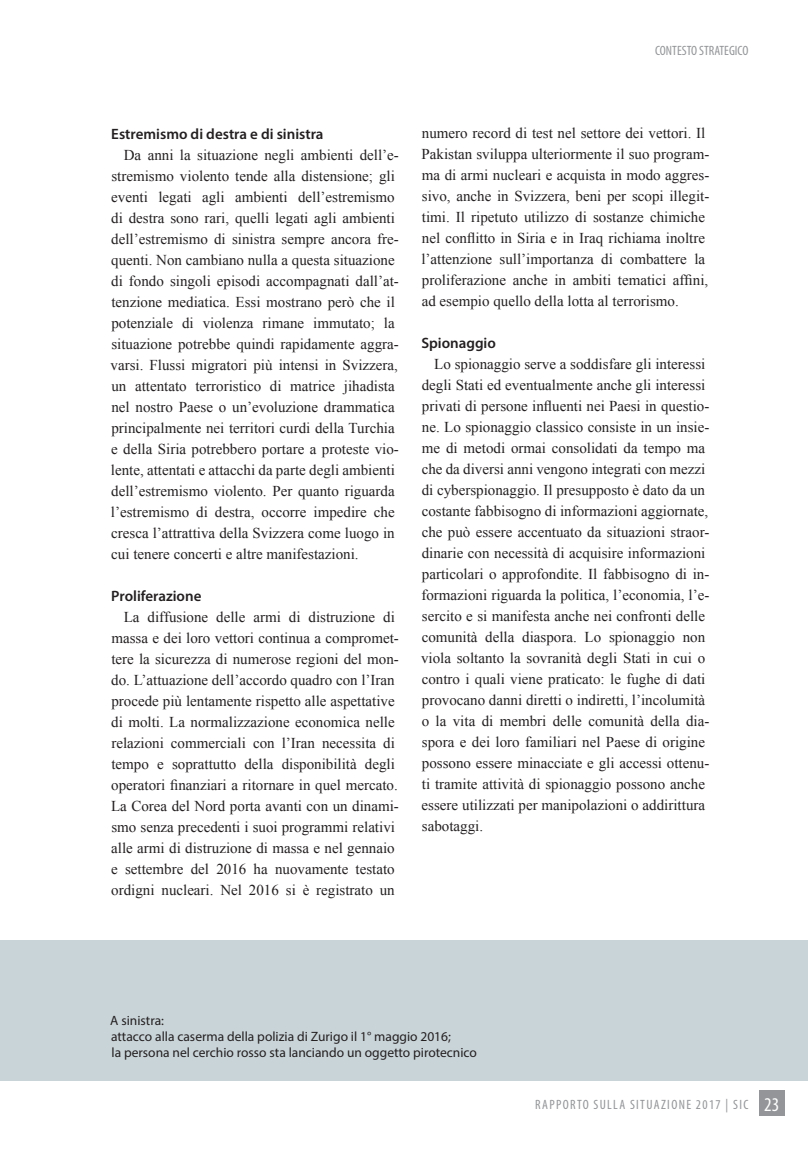
<style>
.page{position:relative;width:808px;height:1149px;background:#fff}
.page>*{position:absolute;margin:0;border:0;box-sizing:border-box;transform-origin:0 0}
.t1{font:condensed 19.5px "Myriad Pro";color:#fff}
.t2{font:15px/21px "Times New Roman";color:#231f20}
.t3{font:600 15px "Myriad Pro";color:#231f20}
.t4{font:13.5px/16.2px "Myriad Pro";color:#231f20}
.t5{font:condensed 13.5px "Myriad Pro";letter-spacing:.1em;color:#939598}
.t6{font:condensed 13.5px "Myriad Pro";color:#939598}
</style>
<div class="page">
<div style="left:0;top:940px;width:808px;height:140px;background:#c9d4d9"></div>
<div style="left:759px;top:1090px;width:25px;height:25px;background:#939598"></div>
<p class="t6" style="left:655px;top:42px;width:95px">CONTESTO STRATEGICO</p>
<p class="t3" style="left:111px;top:124px;width:214px">Estremismo di destra e di sinistra</p>
<p class="t2" style="left:111px;top:144px;width:290px;text-indent:13px">Da anni la situazione negli ambienti dell’e&shy;stremismo violento tende alla distensione; gli eventi legati agli ambienti dell’estremismo di destra sono rari, quelli legati agli ambienti dell’estremismo di sinistra sempre ancora fre&shy;quenti. Non cambiano nulla a questa situazione di fondo singoli episodi accompagnati dall’at&shy;tenzione mediatica. Essi mostrano però che il potenziale di violenza rimane immutato; la situazione potrebbe quindi rapidamente aggra&shy;varsi. Flussi migratori più intensi in Svizzera, un attentato terroristico di matrice jihadista nel nostro Paese o un’evoluzione drammatica principalmente nei territori curdi della Turchia e della Siria potrebbero portare a proteste vio&shy;lente, attentati e attacchi da parte degli ambienti dell’estremismo violento. Per quanto riguarda l’estremismo di destra, occorre impedire che cresca l’attrattiva della Svizzera come luogo in cui tenere concerti e altre manifestazioni.</p>
<p class="t3" style="left:111px;top:586px;width:92px">Proliferazione</p>
<p class="t2" style="left:111px;top:606px;width:289px;text-align:center">La diffusione delle armi di distruzione di massa e dei loro vettori continua a compromet&shy;tere la sicurezza di numerose regioni del mon&shy;do. L’attuazione dell’accordo quadro con l’Iran procede più lentamente rispetto alle aspettative di molti. La normalizzazione economica nelle relazioni commerciali con l’Iran necessita di tempo e soprattutto della disponibilità degli operatori finanziari a ritornare in quel mercato.<br>La Corea del Nord porta avanti con un dinami&shy;smo senza precedenti i suoi programmi relativi alle armi di distruzione di massa e nel gennaio e settembre del 2016 ha nuovamente testato ordigni nucleari. Nel 2016 si è registrato un</p>
<p class="t2" style="left:421px;top:122px;width:290px">numero record di test nel settore dei vettori. Il Pakistan sviluppa ulteriormente il suo program&shy;ma di armi nucleari e acquista in modo aggres&shy;sivo, anche in Svizzera, beni per scopi illegit&shy;timi. Il ripetuto utilizzo di sostanze chimiche nel conflitto in Siria e in Iraq richiama inoltre l’attenzione sull’importanza di combattere la proliferazione anche in ambiti tematici affini, ad esempio quello della lotta al terrorismo.</p>
<p class="t3" style="left:421px;top:333px;width:76px">Spionaggio</p>
<p class="t2" style="left:421px;top:353px;width:290px;text-indent:13px">Lo spionaggio serve a soddisfare gli interessi degli Stati ed eventualmente anche gli interessi privati di persone influenti nei Paesi in questio&shy;ne. Lo spionaggio classico consiste in un insie&shy;me di metodi ormai consolidati da tempo ma che da diversi anni vengono integrati con mezzi di cyberspionaggio. Il presupposto è dato da un costante fabbisogno di informazioni aggiornate, che può essere accentuato da situazioni straor&shy;dinarie con necessità di acquisire informazioni particolari o approfondite. Il fabbisogno di in&shy;formazioni riguarda la politica, l’economia, l’e&shy;sercito e si manifesta anche nei confronti delle comunità della diaspora. Lo spionaggio non viola soltanto la sovranità degli Stati in cui o contro i quali viene praticato: le fughe di dati provocano danni diretti o indiretti, l’incolumità o la vita di membri delle comunità della dia&shy;spora e dei loro familiari nel Paese di origine possono essere minacciate e gli accessi ottenu&shy;ti tramite attività di spionaggio possono anche essere utilizzati per manipolazioni o addirittura sabotaggi.</p>
<p class="t4" style="left:110px;top:1011px;width:368px">A sinistra:<br>attacco alla caserma della polizia di Zurigo il 1° maggio 2016;<br>la persona nel cerchio rosso sta lanciando un oggetto pirotecnico</p>
<p class="t5" style="left:535px;top:1096px;width:215px">RAPPORTO SULLA SITUAZIONE 2017 | SIC</p>
<h1 class="t1" style="left:764px;top:1092px;width:17px">23</h1>
</div>
